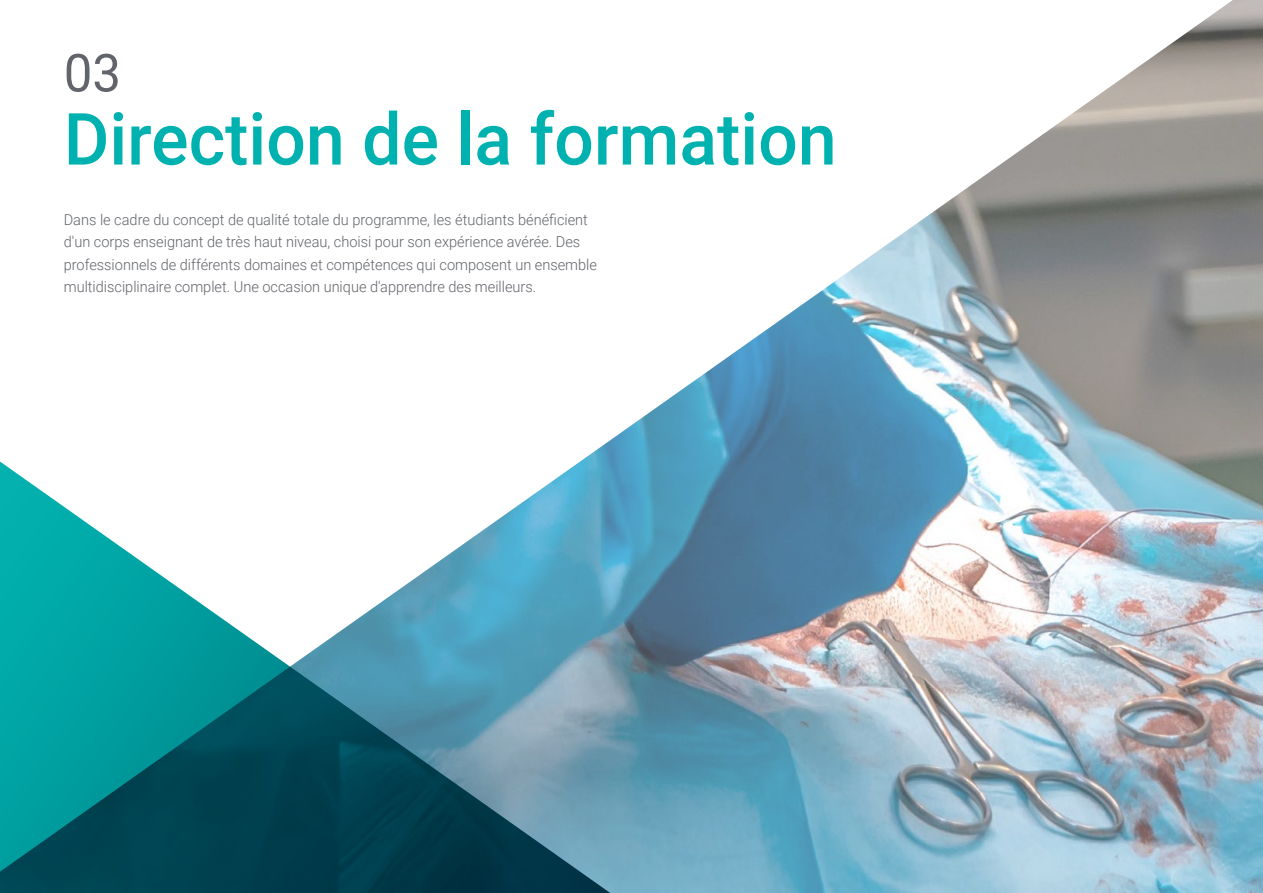
<style>
.page{position:relative;width:1263px;height:893px;background:#fff}
.page>*{position:absolute;margin:0;border:0;box-sizing:border-box;transform-origin:0 0}
.t1{font:500 72px "Roboto";color:#00b2af}
.t2{font:52.5px "Roboto";color:#61646a}
.t3{font:300 15px/22.5px "Roboto";color:#61646a}
</style>
<div class="page">
<img style="left:602px;top:0;width:661px;height:893px">
<svg style="left:0;top:446px;width:640px;height:447px"></svg>
<h2 class="t2" style="left:64px;top:36px;width:59px">03</h2>
<h1 class="t1" style="left:64px;top:89px;width:774px">Direction de la formation</h1>
<p class="t3" style="left:64px;top:208px;width:535px">Dans le cadre du concept de qualité totale du programme, les étudiants bénéficient d'un corps enseignant de très haut niveau, choisi pour son expérience avérée. Des professionnels de différents domaines et compétences qui composent un ensemble multidisciplinaire complet. Une occasion unique d'apprendre des meilleurs.</p>
</div>
